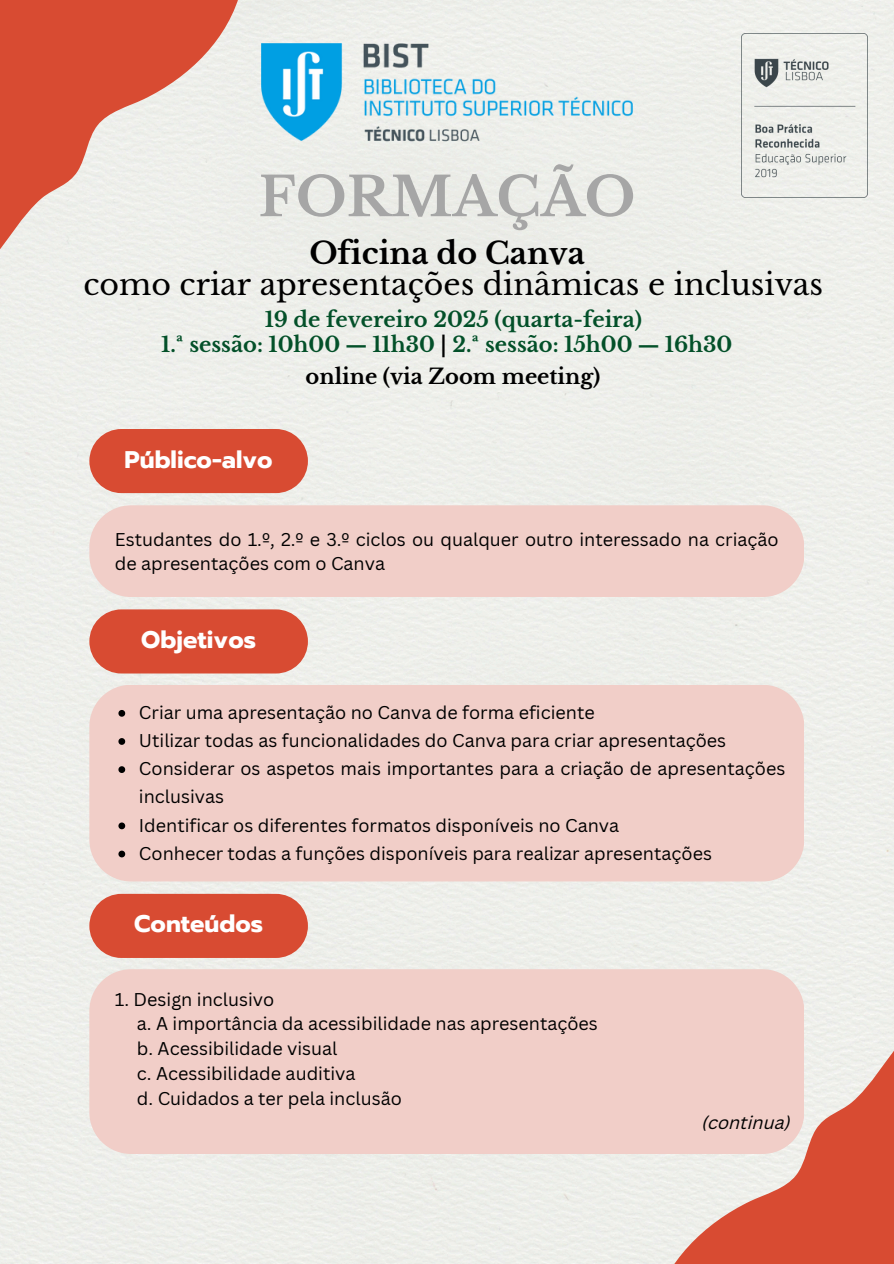
<style>
.page{position:relative;width:894px;height:1264px;background:#fff}
.page>*{position:absolute;margin:0;border:0;box-sizing:border-box;transform-origin:0 0}
.t1{font:700 54px "Libre Baskerville";color:#a6a6a6}
.t2{font:30px "Libre Baskerville";color:#000}
.t3{font:700 30px "Libre Baskerville";color:#000}
.t4{font:700 24px "Prompt";color:#fff}
.t5{font:700 21px "Libre Baskerville";color:#035029}
.t6{font:700 21px "Libre Baskerville";color:#000}
.t7{font:18px/28.2px "Canva Sans";color:#000}
.t8{font:italic 18px "Canva Sans";color:#000}
.s1{font-family:"Noto Sans"}
.s2{color:#000}
</style>
<div class="page">
<div style="left:0;top:0;width:893px;height:1263px;background:#edefeb"></div>
<svg style="left:0;top:0;width:245px;height:302px;background:#e4aca0"></svg>
<img style="left:261px;top:28px;width:371px;height:131px">
<svg style="left:648px;top:997px;width:245px;height:266px;background:#e39c8d"></svg>
<img style="left:741px;top:33px;width:126px;height:165px">
<div style="left:89px;top:505px;width:715px;height:92px;background:#f1cec8"></div>
<div style="left:89px;top:684px;width:715px;height:197px;background:#f1cec8"></div>
<div style="left:89px;top:969px;width:714px;height:184px;background:#f1cec8"></div>
<div style="left:89px;top:429px;width:219px;height:64px;background:#d84b32;border-radius:32px"></div>
<div style="left:89px;top:609px;width:219px;height:64px;background:#d84b32;border-radius:32px"></div>
<div style="left:89px;top:893px;width:219px;height:64px;background:#d84b32;border-radius:32px"></div>
<svg style="left:118px;top:710px;width:7px;height:6px"></svg>
<svg style="left:118px;top:738px;width:7px;height:6px"></svg>
<svg style="left:118px;top:766px;width:7px;height:7px"></svg>
<svg style="left:118px;top:822px;width:7px;height:7px"></svg>
<svg style="left:118px;top:850px;width:7px;height:7px"></svg>
<p class="t1" style="left:258px;top:164px;width:378px">FORMAÇÃO</p>
<h4 class="t3" style="left:309px;top:235px;width:277px">Oficina do Canva</h4>
<p class="t2" style="left:83px;top:266px;width:741px">como criar apresentações dinâmicas e inclusivas</p>
<p class="t5" style="left:161px;top:331px;width:572px">1.ª sessão: 10h00 <span class="s1">―</span> 11h30 <span class="s2">|</span> 2.ª sessão: 15h00 <span class="s1">―</span> 16h30</p>
<p class="t5" style="left:265px;top:306px;width:378px">19 de fevereiro 2025 (quarta-feira)</p>
<p class="t6" style="left:305px;top:363px;width:296px">online (via Zoom meeting)</p>
<h5 class="t4" style="left:124px;top:441px;width:150px">Público-alvo</h5>
<p class="t7" style="left:115px;top:526px;width:665px;line-height:24.8px">Estudantes do 1.º, 2.º e 3.º ciclos ou qualquer outro interessado na criação de apresentações com o Canva</p>
<h4 class="t4" style="left:141px;top:621px;width:116px">Objetivos</h4>
<p class="t7" style="left:139px;top:698px;width:457px">Criar uma apresentação no Canva de forma eficiente</p>
<h4 class="t7" style="left:139px;top:726px;width:588px">Utilizar todas as funcionalidades do Canva para criar apresentações</h4>
<p class="t7" style="left:139px;top:754px;width:647px">Considerar os aspetos mais importantes para a criação de apresentações inclusivas</p>
<p class="t7" style="left:139px;top:810px;width:481px">Identificar os diferentes formatos disponíveis no Canva</p>
<p class="t7" style="left:139px;top:838px;width:574px">Conhecer todas a funções disponíveis para realizar apresentações</p>
<p class="t4" style="left:134px;top:905px;width:130px">Conteúdos</p>
<p class="t7" style="left:115px;top:984px;width:161px">1. Design inclusivo</p>
<h1 class="t7" style="left:137px;top:1009px;width:462px">a. A importância da acessibilidade nas apresentações</h1>
<h2 class="t7" style="left:137px;top:1034px;width:202px">b. Acessibilidade visual</h2>
<h3 class="t7" style="left:137px;top:1058px;width:220px">c. Acessibilidade auditiva</h3>
<h5 class="t7" style="left:137px;top:1083px;width:266px">d. Cuidados a ter pela inclusão</h5>
<h5 class="t8" style="left:702px;top:1115px;width:90px">(continua)</h5>
</div>
